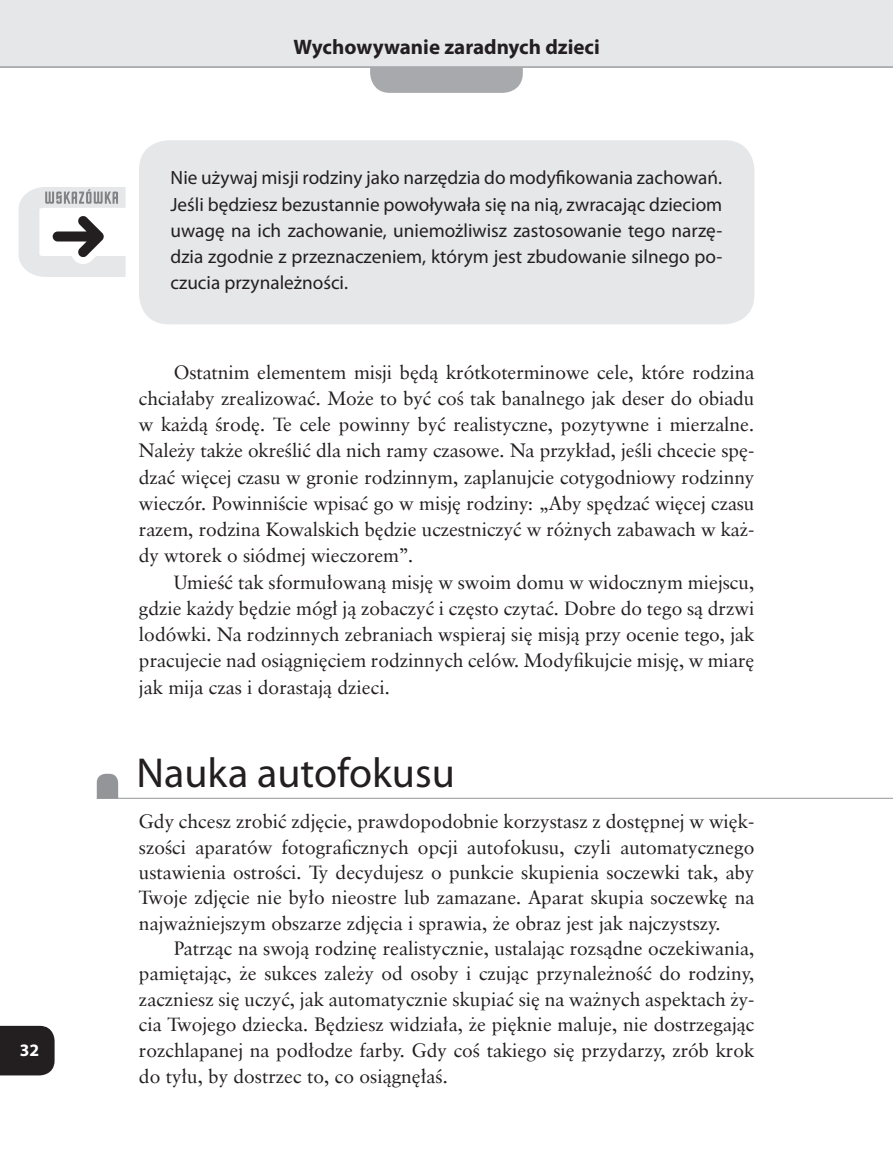
<style>
.page{position:relative;width:893px;height:1167px;background:#fff}
.page>*{position:absolute;margin:0;border:0;box-sizing:border-box;transform-origin:0 0}
.t1{font:42px "Myriad Pro";color:#231f20}
.t2{font:700 21px "Myriad Pro";color:#231f20}
.t3{font:19.25px/26.2px "Class Garmnd EU";color:#231f20;text-align:justify}
.t4{font:19.25px/26.2px "Myriad Pro";color:#231f20;text-align:justify}
.t5{font:700 17.5px "Myriad Pro";color:#fff}
</style>
<div class="page">
<div style="left:0;top:1026px;width:55px;height:49px;background:#231f20"></div>
<div style="left:370px;top:40px;width:153px;height:53px;background:#a8a9ad;border-radius:20px"></div>
<div style="left:0;top:0;width:893px;height:67px;background:#e6e7e9"></div>
<hr style="left:0;top:66px;width:893px;height:2px;background:#a8a9ad">
<div style="left:139px;top:140px;width:615px;height:184px;background:#e6e7e9;border-radius:30px"></div>
<svg style="left:97px;top:774px;width:21px;height:24px"></svg>
<hr style="left:97px;top:798px;width:796px;height:1px;background:#939598">
<svg style="left:19px;top:187px;width:107px;height:90px"></svg>
<p class="t5" style="left:20px;top:1039px;width:21px">32</p>
<p class="t2" style="left:293px;top:33px;width:308px">Wychowywanie zaradnych dzieci</p>
<p class="t4" style="left:170px;top:165px;width:553px">Nie używaj misji rodziny jako narzędzia do modyfikowania zachowań.<br>Jeśli będziesz bezustannie powoływała się na nią, zwracając dzieciom uwagę na ich zachowanie, uniemożliwisz zastosowanie tego narzę&shy;dzia zgodnie z przeznaczeniem, którym jest zbudowanie silnego po&shy;czucia przynależności.</p>
<p class="t3" style="left:139px;top:359px;width:617px;text-indent:35px">Ostatnim elementem misji będą krótkoterminowe cele, które rodzina chciałaby zrealizować. Może to być coś tak banalnego jak deser do obiadu w każdą środę. Te cele powinny być realistyczne, pozytywne i mierzalne.<br>Należy także określić dla nich ramy czasowe. Na przykład, jeśli chcecie spę&shy;dzać więcej czasu w gronie rodzinnym, zaplanujcie cotygodniowy rodzinny wieczór. Powinniście wpisać go w misję rodziny: „Aby spędzać więcej czasu razem, rodzina Kowalskich będzie uczestniczyć w różnych zabawach w każ&shy;dy wtorek o siódmej wieczorem”.</p>
<p class="t3" style="left:139px;top:569px;width:617px;text-indent:35px">Umieść tak sformułowaną misję w swoim domu w widocznym miejscu, gdzie każdy będzie mógł ją zobaczyć i często czytać. Dobre do tego są drzwi lodówki. Na rodzinnych zebraniach wspieraj się misją przy ocenie tego, jak pracujecie nad osiągnięciem rodzinnych celów. Modyfikujcie misję, w miarę jak mija czas i dorastają dzieci.</p>
<h1 class="t1" style="left:136px;top:747px;width:320px">Nauka autofokusu</h1>
<p class="t3" style="left:139px;top:809px;width:617px;line-height:25.4px">Gdy chcesz zrobić zdjęcie, prawdopodobnie korzystasz z dostępnej w więk&shy;szości aparatów fotograficznych opcji autofokusu, czyli automatycznego ustawienia ostrości. Ty decydujesz o punkcie skupienia soczewki tak, aby Twoje zdjęcie nie było nieostre lub zamazane. Aparat skupia soczewkę na najważniejszym obszarze zdjęcia i sprawia, że obraz jest jak najczystszy.</p>
<p class="t3" style="left:139px;top:935px;width:617px;line-height:25.6px;text-indent:35px">Patrząc na swoją rodzinę realistycznie, ustalając rozsądne oczekiwania, pamiętając, że sukces zależy od osoby i czując przynależność do rodziny, zaczniesz się uczyć, jak automatycznie skupiać się na ważnych aspektach ży&shy;cia Twojego dziecka. Będziesz widziała, że pięknie maluje, nie dostrzegając rozchlapanej na podłodze farby. Gdy coś takiego się przydarzy, zrób krok do tyłu, by dostrzec to, co osiągnęłaś.</p>
</div>
